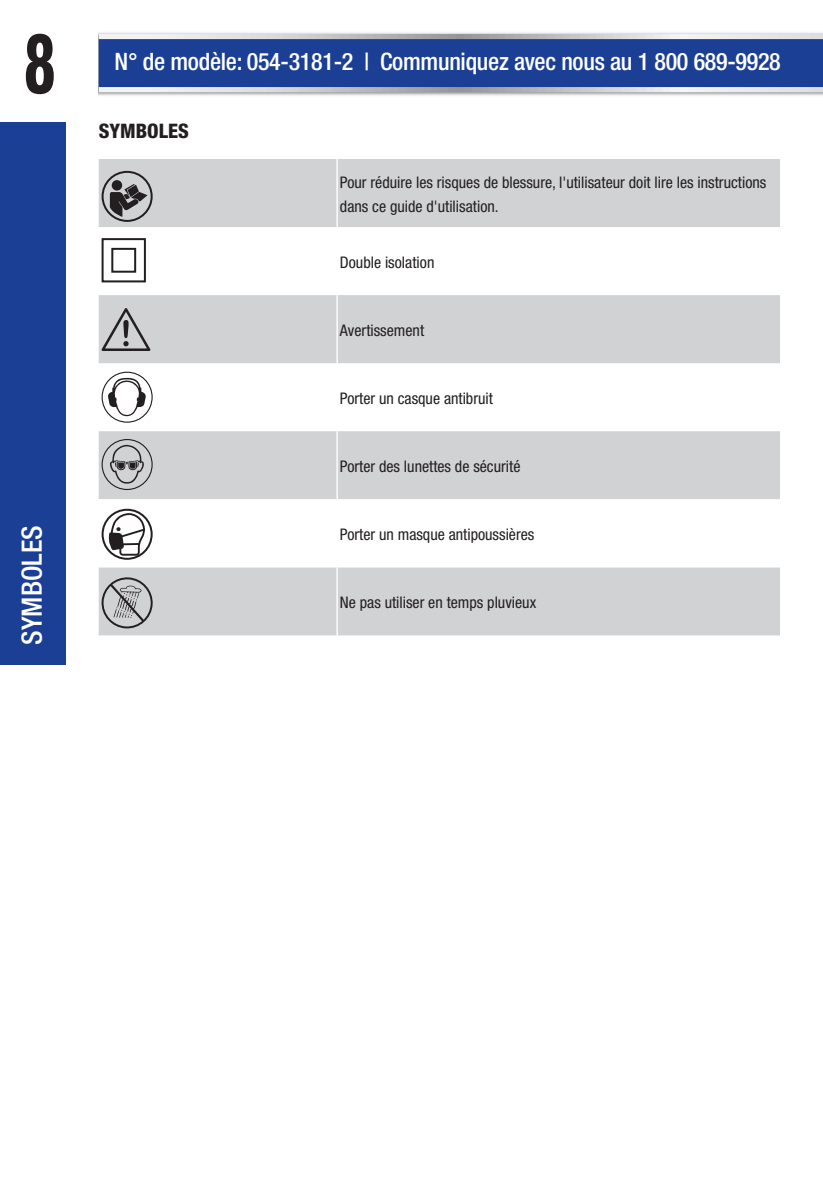
<style>
.page{position:relative;width:823px;height:1191px;background:#fff}
.page>*{position:absolute;margin:0;border:0;box-sizing:border-box;transform-origin:0 0}
.t1{font:800 condensed 83.8px "Helvetica Neue";color:#231f20;scale:.71 1}
.t2{font:500 condensed 28px "Helvetica Neue";color:#fff}
.t3{font:500 condensed 24px "Helvetica Neue";letter-spacing:-.01em;color:#fff}
.t4{font:800 condensed 20px "Helvetica Neue";color:#231f20}
.t5{font:condensed 16px/24px "Helvetica Neue LT Std";color:#231f20}
</style>
<div class="page">
<svg style="left:99px;top:32px;width:723px;height:60px"></svg>
<svg style="left:99px;top:33px;width:723px;height:54px;background:#2f4f9b"></svg>
<div style="left:0;top:122px;width:65px;height:542px;background:#1b3f94"></div>
<svg style="left:99px;top:159px;width:680px;height:476px;fill:#d1d2d4"></svg>
<svg style="left:99px;top:499px;width:680px;height:68px"></svg>
<hr style="left:336px;top:159px;width:1px;height:68px;background:#fff">
<hr style="left:336px;top:227px;width:1px;height:68px;background:#fff">
<hr style="left:336px;top:295px;width:1px;height:68px;background:#fff">
<hr style="left:336px;top:363px;width:1px;height:68px;background:#fff">
<hr style="left:336px;top:431px;width:1px;height:68px;background:#fff">
<hr style="left:336px;top:567px;width:1px;height:68px;background:#fff">
<div style="left:101px;top:171px;width:51px;height:51px;border:2px solid #231f20;border-radius:50%"></div>
<div style="left:112px;top:180px;width:10px;height:11px;background:#231f20;border-radius:50%"></div>
<svg style="left:110px;top:184px;width:37px;height:33px"></svg>
<div style="left:101px;top:238px;width:45px;height:44px;border:2px solid #231f20"></div>
<div style="left:111px;top:248px;width:25px;height:25px;border:2px solid #231f20"></div>
<svg style="left:101px;top:308px;width:49px;height:43px;background:#acacad"></svg>
<svg style="left:102px;top:372px;width:50px;height:50px"></svg>
<div style="left:101px;top:372px;width:51px;height:51px;border:1px solid #231f20;border-radius:50%"></div>
<svg style="left:107px;top:378px;width:39px;height:38px"></svg>
<div style="left:101px;top:439px;width:51px;height:51px;border:1px solid #231f20;border-radius:50%"></div>
<svg style="left:109px;top:444px;width:35px;height:39px"></svg>
<div style="left:101px;top:509px;width:51px;height:51px;border:2px solid #231f20;border-radius:50%"></div>
<svg style="left:107px;top:513px;width:38px;height:42px"></svg>
<svg style="left:101px;top:576px;width:52px;height:53px;background:#aeaeb0"></svg>
<h1 class="t1" style="left:24px;top:11px;width:45px">8</h1>
<h2 class="t2" style="left:15px;top:644px;width:121px;rotate:-90deg">SYMBOLES</h2>
<h3 class="t3" style="left:114px;top:47px;width:667px">N° de modèle: 054-3181-2 | Communiquez avec nous au 1 800 689-9928</h3>
<p class="t4" style="left:99px;top:119px;width:91px">SYMBOLES</p>
<p class="t5" style="left:340px;top:170px;width:427px">Pour réduire les risques de blessure, l'utilisateur doit lire les instructions dans ce guide d'utilisation.</p>
<p class="t5" style="left:340px;top:250px;width:96px">Double isolation</p>
<p class="t5" style="left:340px;top:318px;width:86px">Avertissement</p>
<p class="t5" style="left:340px;top:386px;width:154px">Porter un casque antibruit</p>
<p class="t5" style="left:340px;top:454px;width:182px">Porter des lunettes de sécurité</p>
<p class="t5" style="left:340px;top:522px;width:196px">Porter un masque antipoussières</p>
<p class="t5" style="left:340px;top:590px;width:197px">Ne pas utiliser en temps pluvieux</p>
</div>
